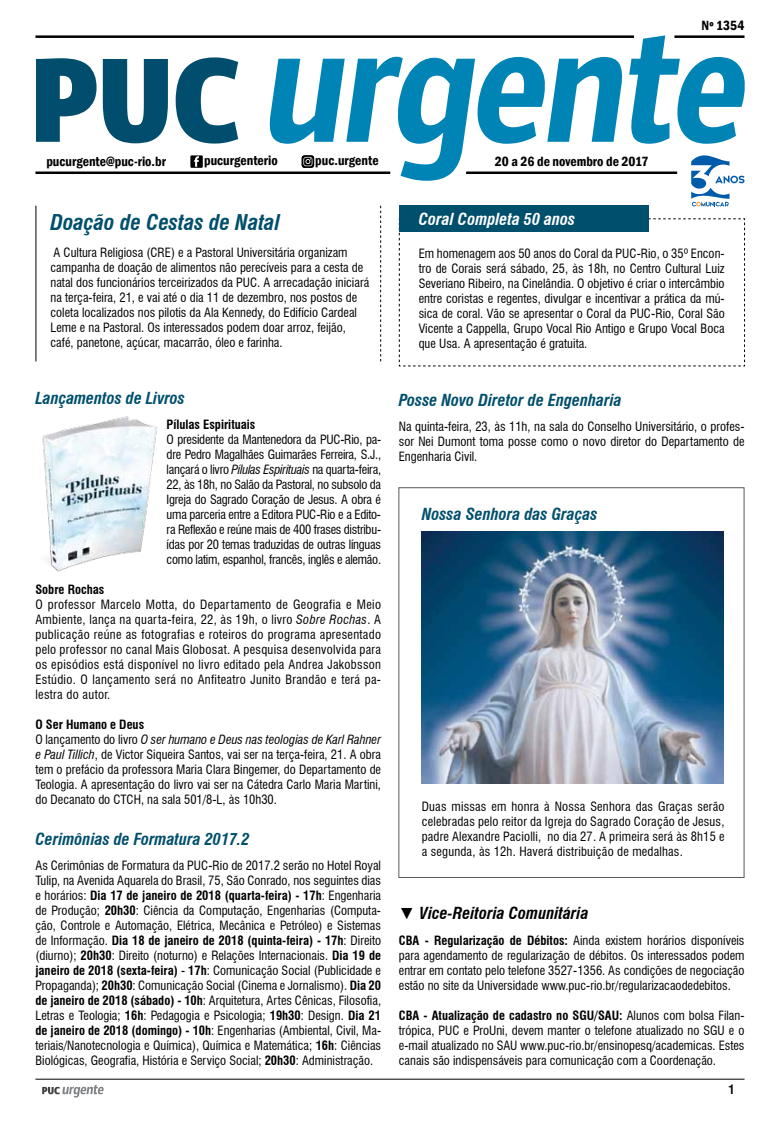
<style>
.page{position:relative;width:780px;height:1134px;background:#fff}
.page>*{position:absolute;margin:0;border:0;box-sizing:border-box;transform-origin:0 0}
.t1{font:italic 700 condensed 21.25px "Swiss 721 BT";color:#004f6c}
.t2{font:italic 700 condensed 16.25px "Swiss 721 BT";color:#004f6c}
.t3{font:italic 700 condensed 16.25px "Swiss 721 BT";color:#000}
.t4{font:italic 700 condensed 16.25px "Swiss 721 BT";color:#fff}
.t5{font:600 condensed 13.75px "Franklin Gothic";color:#000}
.t6{font:condensed 12.5px/15px "Swiss 721 BT";color:#000;text-align:justify}
.t7{font:700 condensed 12.5px "Swiss 721 BT";color:#000}
.s1{font-style:italic}
.s2{font-weight:700}
.s3{font-family:"Arial";font-stretch:normal}
</style>
<div class="page">
<hr style="left:35px;top:1079px;width:709px;height:1px;background:#000">
<svg style="left:42px;top:1085px;width:62px;height:12px"></svg>
<svg style="left:36px;top:58px;width:60px;height:84px"></svg>
<svg style="left:103px;top:59px;width:65px;height:84px"></svg>
<svg style="left:176px;top:57px;width:62px;height:87px"></svg>
<svg style="left:629px;top:35px;width:115px;height:109px"></svg>
<hr style="left:35px;top:171px;width:355px;height:3px;background:#000">
<hr style="left:466px;top:171px;width:211px;height:3px;background:#000">
<hr style="left:674px;top:35px;width:70px;height:3px;background:#000">
<hr style="left:35px;top:35px;width:599px;height:3px;background:#000">
<div style="left:190px;top:155px;width:13px;height:13px;background:#000"></div>
<svg style="left:194px;top:156px;width:5px;height:11px"></svg>
<svg style="left:269px;top:57px;width:353px;height:124px"></svg>
<svg style="left:691px;top:155px;width:53px;height:51px"></svg>
<svg style="left:398px;top:218px;width:347px;height:149px"></svg>
<div style="left:399px;top:206px;width:249px;height:26px;background:#004f6c"></div>
<hr style="left:35px;top:206px;width:1px;height:155px;background:#000">
<svg style="left:380px;top:206px;width:1px;height:155px"></svg>
<img style="left:421px;top:532px;width:302px;height:251px">
<div style="left:398px;top:487px;width:346px;height:391px;border:1px solid #58595b"></div>
<img style="left:42px;top:416px;width:116px;height:156px">
<p class="t5" style="left:701px;top:16px;width:44px">Nº 1354</p>
<p class="t5" style="left:46px;top:152px;width:121px">pucurgente@puc-rio.br</p>
<p class="t5" style="left:204px;top:151px;width:75px">pucurgenterio</p>
<p class="t5" style="left:315px;top:152px;width:65px">puc.urgente</p>
<p class="t5" style="left:494px;top:152px;width:155px">20 a 26 de novembro de 2017</p>
<h1 class="t1" style="left:51px;top:210px;width:231px">Doação de Cestas de Natal</h1>
<p class="t6" style="left:51px;top:245px;width:320px;text-align:left">A Cultura Religiosa (CRE) e a Pastoral Universitária organizam campanha de doação de alimentos não perecíveis para a cesta de natal dos funcionários terceirizados da PUC. A arrecadação iniciará na terça-feira, 21, e vai até o dia 11 de dezembro, nos postos de coleta localizados nos pilotis da Ala Kennedy, do Edifício Cardeal Leme e na Pastoral. Os interessados podem doar arroz, feijão, café, panetone, açúcar, macarrão, óleo e farinha.</p>
<h2 class="t2" style="left:35px;top:388px;width:151px">Lançamentos de Livros</h2>
<p class="t7" style="left:167px;top:417px;width:90px">Pílulas Espirituais</p>
<p class="t6" style="left:167px;top:432px;width:216px">O presidente da Mantenedora da PUC-Rio, pa&shy;dre Pedro Magalhães Guimarães Ferreira, S.J., lançará o livro <span class="s1">Pílulas Espirituais</span> na quarta-feira, 22, às 18h, no Salão da Pastoral, no subsolo da Igreja do Sagrado Coração de Jesus. A obra é uma parceria entre a Editora PUC-Rio e a Edito&shy;ra Reflexão e reúne mais de 400 frases distribu&shy;ídas por 20 temas traduzidas de outras línguas como latim, espanhol, francês, inglês e alemão.</p>
<p class="t7" style="left:35px;top:582px;width:70px">Sobre Rochas</p>
<p class="t6" style="left:35px;top:597px;width:347px">O professor Marcelo Motta, do Departamento de Geografia e Meio Ambiente, lança na quarta-feira, 22, às 19h, o livro <span class="s1">Sobre Rochas</span>. A publicação reúne as fotografias e roteiros do programa apresentado pelo professor no canal Mais Globosat. A pesquisa desenvolvida para os episódios está disponível no livro editado pela Andrea Jakobsson Estúdio. O lançamento será no Anfiteatro Junito Brandão e terá pa&shy;lestra do autor.</p>
<p class="t6" style="left:35px;top:717px;width:347px;text-align:left"><span class="s2">O Ser Humano e Deus<br></span>O lançamento do livro <span class="s1">O ser humano e Deus nas teologias de Karl Rahner e Paul Tillich</span>, de Victor Siqueira Santos, vai ser na terça-feira, 21. A obra tem o prefácio da professora Maria Clara Bingemer, do Departamento de Teologia. A apresentação do livro vai ser na Cátedra Carlo Maria Martini, do Decanato do CTCH, na sala 501/8-L, às 10h30.</p>
<h2 class="t2" style="left:35px;top:829px;width:215px">Cerimônias de Formatura 2017.2</h2>
<p class="t6" style="left:35px;top:857px;width:347px">As Cerimônias de Formatura da PUC-Rio de 2017.2 serão no Hotel Royal Tulip, na Avenida Aquarela do Brasil, 75, São Conrado, nos seguintes dias e horários: <span class="s2">Dia 17 de janeiro de 2018 (quarta-feira) - 17h</span>: Engenharia de Produção; <span class="s2">20h30</span>: Ciência da Computação, Engenharias (Computa&shy;ção, Controle e Automação, Elétrica, Mecânica e Petróleo) e Sistemas de Informação. <span class="s2">Dia 18 de janeiro de 2018 (quinta-feira) - 17h</span>: Direito (diurno); <span class="s2">20h30</span>: Direito (noturno) e Relações Internacionais. <span class="s2">Dia 19 de janeiro de 2018 (sexta-feira)</span> - <span class="s2">17h</span>: Comunicação Social (Publicidade e Propaganda); <span class="s2">20h30</span>: Comunicação Social (Cinema e Jornalismo). <span class="s2">Dia 20 de janeiro de 2018 (sábado) - 10h</span>: Arquitetura, Artes Cênicas, Filosofia, Letras e Teologia; <span class="s2">16h</span>: Pedagogia e Psicologia; <span class="s2">19h30</span>: Design. <span class="s2">Dia 21 de janeiro de 2018 (domingo) - 10h</span>: Engenharias (Ambiental, Civil, Ma&shy;teriais/Nanotecnologia e Química), Química e Matemática; <span class="s2">16h</span>: Ciências Biológicas, Geografia, História e Serviço Social; <span class="s2">20h30</span>: Administração.</p>
<h2 class="t4" style="left:418px;top:209px;width:158px">Coral Completa 50 anos</h2>
<p class="t6" style="left:418px;top:246px;width:307px">Em homenagem aos 50 anos do Coral da PUC-Rio, o 35º Encon&shy;tro de Corais será sábado, 25, às 18h, no Centro Cultural Luiz Severiano Ribeiro, na Cinelândia. O objetivo é criar o intercâmbio entre coristas e regentes, divulgar e incentivar a prática da mú&shy;sica de coral. Vão se apresentar o Coral da PUC-Rio, Coral São Vicente a Cappella, Grupo Vocal Rio Antigo e Grupo Vocal Boca que Usa. A apresentação é gratuita.</p>
<h2 class="t2" style="left:399px;top:390px;width:224px">Posse Novo Diretor de Engenharia</h2>
<p class="t6" style="left:399px;top:419px;width:347px">Na quinta-feira, 23, às 11h, na sala do Conselho Universitário, o profes&shy;sor Nei Dumont toma posse como o novo diretor do Departamento de Engenharia Civil.</p>
<h2 class="t2" style="left:421px;top:504px;width:177px">Nossa Senhora das Graças</h2>
<p class="t6" style="left:421px;top:799px;width:304px">Duas missas em honra à Nossa Senhora das Graças serão celebradas pelo reitor da Igreja do Sagrado Coração de Jesus, padre Alexandre Paciolli, no dia 27. A primeira será às 8h15 e a segunda, às 12h. Haverá distribuição de medalhas.</p>
<h2 class="t3" style="left:399px;top:903px;width:191px"><span class="s3">▼</span> Vice-Reitoria Comunitária</h2>
<p class="t6" style="left:399px;top:932px;width:347px"><span class="s2">CBA - Regularização de Débitos:</span> Ainda existem horários disponíveis para agendamento de regularização de débitos. Os interessados podem entrar em contato pelo telefone 3527-1356. As condições de negociação estão no site da Universidade www.puc-rio.br/regularizacaodedebitos.</p>
<p class="t6" style="left:399px;top:1007px;width:347px"><span class="s2">CBA - Atualização de cadastro no SGU/SAU:</span> Alunos com bolsa Filan&shy;trópica, PUC e ProUni, devem manter o telefone atualizado no SGU e o e-mail atualizado no SAU www.puc-rio.br/ensinopesq/academicas. Estes canais são indispensáveis para comunicação com a Coordenação.</p>
<p class="t7" style="left:728px;top:1082px;width:8px">1</p>
</div>
